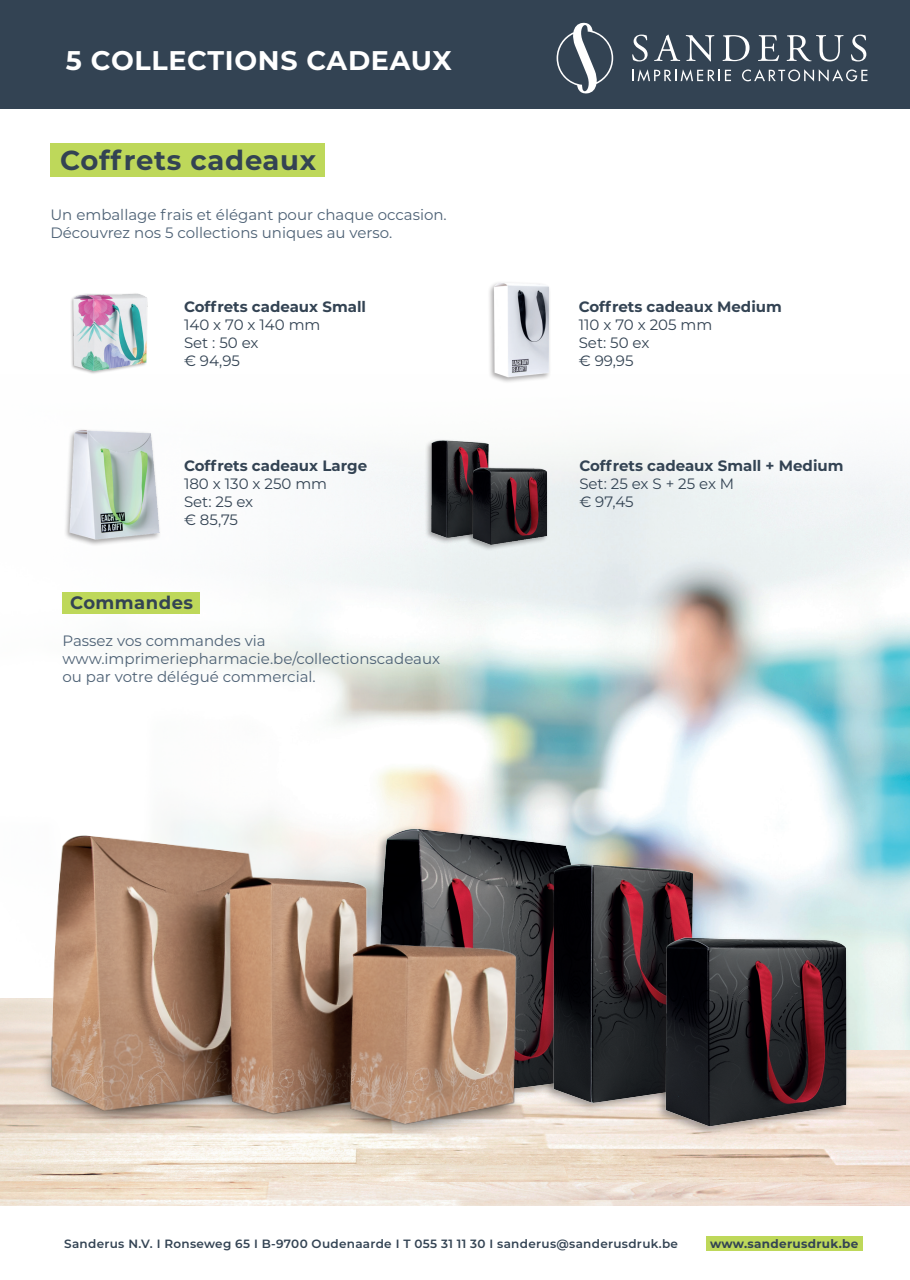
<style>
.page{position:relative;width:910px;height:1280px;background:#fff}
.page>*{position:absolute;margin:0;border:0;box-sizing:border-box;transform-origin:0 0}
.t1{font:700 27.45px "Montserrat";letter-spacing:.025em;color:#334353}
.t2{font:700 27px "Montserrat";letter-spacing:.025em;color:#fff}
.t3{font:700 18px "Montserrat";letter-spacing:.025em;color:#334353}
.t4{font:15px/18px "Montserrat";color:#4d6175}
.t5{font:15px/18px "Montserrat";color:#334353}
.t6{font:700 15px "Montserrat";color:#334353}
.t7{font:600 12px "Montserrat";letter-spacing:.025em;color:#334353}
.t8{font:700 12px "Montserrat";letter-spacing:.025em;color:#334353}
</style>
<div class="page">
<img style="left:0;top:1049px;width:910px;height:157px">
<img style="left:0;top:446px;width:910px;height:603px">
<div style="left:0;top:0;width:910px;height:108px;background:#334353"></div>
<div style="left:706px;top:1236px;width:156px;height:15px;background:#bed85a"></div>
<img style="left:419px;top:439px;width:44px;height:118px">
<img style="left:463px;top:440px;width:106px;height:117px">
<img style="left:71px;top:293px;width:77px;height:81px">
<img style="left:489px;top:282px;width:61px;height:100px">
<img style="left:63px;top:429px;width:113px;height:120px">
<img style="left:533px;top:810px;width:76px;height:36px">
<img style="left:533px;top:846px;width:186px;height:273px">
<img style="left:641px;top:923px;width:223px;height:234px">
<img style="left:29px;top:810px;width:504px;height:332px">
<div style="left:50px;top:143px;width:275px;height:34px;background:#bed85a"></div>
<div style="left:63px;top:592px;width:137px;height:22px;background:#bed85a"></div>
<svg style="left:557px;top:22px;width:56px;height:72px"></svg>
<svg style="left:632px;top:35px;width:16px;height:26px"></svg>
<svg style="left:654px;top:35px;width:26px;height:26px"></svg>
<svg style="left:686px;top:35px;width:28px;height:26px"></svg>
<svg style="left:722px;top:35px;width:27px;height:26px"></svg>
<svg style="left:758px;top:35px;width:21px;height:26px"></svg>
<svg style="left:787px;top:35px;width:56px;height:26px"></svg>
<svg style="left:851px;top:35px;width:15px;height:26px"></svg>
<svg style="left:632px;top:69px;width:99px;height:12px"></svg>
<svg style="left:742px;top:69px;width:125px;height:13px"></svg>
<h2 class="t2" style="left:66px;top:41px;width:387px">5 COLLECTIONS CADEAUX</h2>
<h1 class="t1" style="left:60px;top:140px;width:258px">Coffrets cadeaux</h1>
<p class="t4" style="left:50px;top:206px;width:398px">Un emballage frais et élégant pour chaque occasion.<br>Découvrez nos 5 collections uniques au verso.</p>
<p class="t6" style="left:184px;top:295px;width:184px">Coffrets cadeaux Small</p>
<p class="t5" style="left:184px;top:315px;width:138px">140 x 70 x 140 mm<br>Set : 50 ex<br>€ 94,95</p>
<p class="t6" style="left:184px;top:455px;width:185px">Coffrets cadeaux Large</p>
<p class="t5" style="left:184px;top:474px;width:145px">180 x 130 x 250 mm<br>Set: 25 ex<br>€ 85,75</p>
<p class="t3" style="left:70px;top:590px;width:125px">Commandes</p>
<p class="t4" style="left:62px;top:631px;width:379px">Passez vos commandes via www.imprimeriepharmacie.be/collectionscadeaux ou par votre délégué commercial.</p>
<p class="t6" style="left:579px;top:295px;width:205px">Coffrets cadeaux Medium</p>
<p class="t5" style="left:579px;top:315px;width:135px">110 x 70 x 205 mm<br>Set: 50 ex<br>€ 99,95</p>
<p class="t6" style="left:579px;top:455px;width:266px">Coffrets cadeaux Small + Medium</p>
<p class="t5" style="left:579px;top:474px;width:156px">Set: 25 ex S + 25 ex M € 97,45</p>
<p class="t7" style="left:64px;top:1235px;width:615px">Sanderus N.V. I Ronseweg 65 I B-9700 Oudenaarde I T 055 31 11 30 I sanderus@sanderusdruk.be</p>
<p class="t8" style="left:710px;top:1235px;width:150px">www.sanderusdruk.be</p>
</div>
